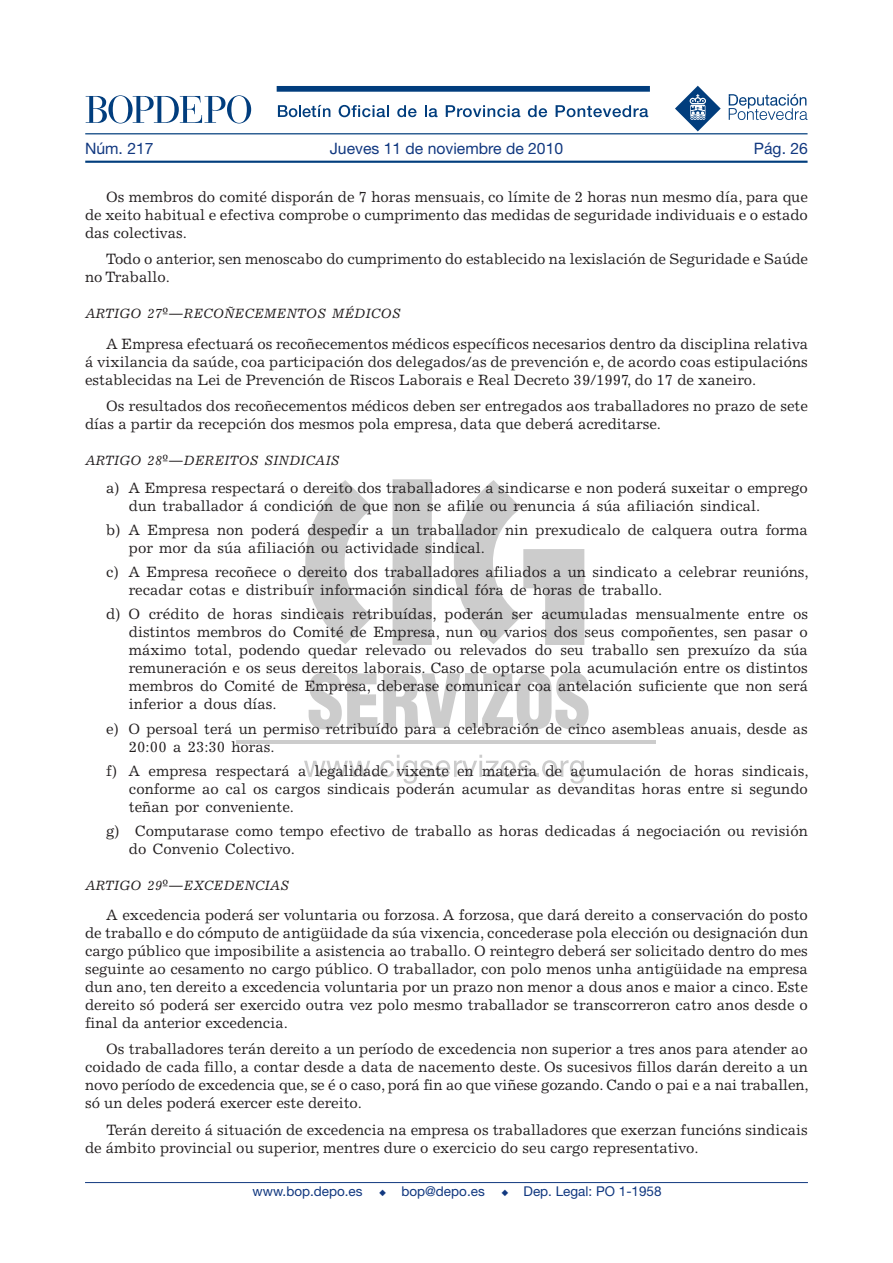
<style>
.page{position:relative;width:893px;height:1263px;background:#fff}
.page>*{position:absolute;margin:0;border:0;box-sizing:border-box;transform-origin:0 0}
.t1{font:15.75px "Helvetica Neue LT Std";color:#113880}
.t2{font:15px/18px "Excelsior LT Std";color:#231f20}
.t3{font:italic 13.5px "Excelsior LT Std";color:#231f20}
.t4{font:13.5px "Helvetica Neue LT Std";color:#113880}
.s1{font-family:"Cambria";font-style:normal;font-size:15px}
</style>
<div class="page">
<svg style="left:305px;top:479px;width:279px;height:166px"></svg>
<hr style="left:236px;top:740px;width:420px;height:4px;background:#ccc">
<svg style="left:304px;top:755px;width:280px;height:29px"></svg>
<svg style="left:309px;top:672px;width:68px;height:57px"></svg>
<svg style="left:383px;top:673px;width:77px;height:55px"></svg>
<div style="left:465px;top:673px;width:13px;height:55px;background:#ccc"></div>
<svg style="left:482px;top:672px;width:107px;height:57px"></svg>
<hr style="left:85px;top:1182px;width:723px;height:1px;background:#113880">
<svg style="left:278px;top:105px;width:52px;height:12px"></svg>
<svg style="left:339px;top:105px;width:50px;height:12px"></svg>
<svg style="left:397px;top:105px;width:20px;height:12px"></svg>
<svg style="left:425px;top:105px;width:13px;height:12px"></svg>
<svg style="left:446px;top:105px;width:74px;height:12px"></svg>
<svg style="left:528px;top:105px;width:19px;height:12px"></svg>
<svg style="left:556px;top:105px;width:92px;height:12px"></svg>
<hr style="left:85px;top:133px;width:722px;height:1px;background:#013d7d">
<svg style="left:86px;top:95px;width:165px;height:28px"></svg>
<hr style="left:85px;top:161px;width:722px;height:2px;background:#013d7d">
<svg style="left:675px;top:86px;width:46px;height:45px"></svg>
<svg style="left:729px;top:94px;width:78px;height:26px"></svg>
<div style="left:277px;top:86px;width:373px;height:6px;background:#013d7d"></div>
<p class="t1" style="left:85px;top:143px;width:70px">Núm. 217</p>
<p class="t1" style="left:330px;top:143px;width:235px">Jueves 11 de noviembre de 2010</p>
<p class="t1" style="left:754px;top:143px;width:55px">Pág. 26</p>
<p class="t2" style="left:85px;top:189px;width:724px;text-align:justify;text-indent:21px">Os membros do comité disporán de 7 horas mensuais, co límite de 2 horas nun mesmo día, para que de xeito habitual e efectiva comprobe o cumprimento das medidas de seguridade individuais e o estado das colectivas.</p>
<p class="t2" style="left:85px;top:252px;width:724px;text-indent:21px">Todo o anterior, sen menoscabo do cumprimento do establecido na lexislación de Seguridade e Saúde no Traballo.</p>
<p class="t3" style="left:85px;top:309px;width:317px">ARTIGO 27<span class="s1">º—</span>RECOÑECEMENTOS MÉDICOS</p>
<p class="t2" style="left:85px;top:336px;width:725px;text-align:justify;text-indent:21px">A Empresa efectuará os recoñecementos médicos específicos necesarios dentro da disciplina relativa á vixilancia da saúde, coa participación dos delegados/as de prevención e, de acordo coas estipulacións establecidas na Lei de Prevención de Riscos Laborais e Real Decreto 39/1997, do 17 de xaneiro.</p>
<p class="t2" style="left:85px;top:398px;width:724px;text-indent:21px">Os resultados dos recoñecementos médicos deben ser entregados aos traballadores no prazo de sete días a partir da recepción dos mesmos pola empresa, data que deberá acreditarse.</p>
<p class="t3" style="left:85px;top:455px;width:256px">ARTIGO 28<span class="s1">º—</span>DEREITOS SINDICAIS</p>
<p class="t2" style="left:129px;top:480px;width:681px;text-indent:-23px">a) A Empresa respectará o dereito dos traballadores a sindicarse e non poderá suxeitar o emprego dun traballador á condición de que non se afilie ou renuncia á súa afiliación sindical.</p>
<p class="t2" style="left:129px;top:523px;width:681px;text-indent:-23px">b) A Empresa non poderá despedir a un traballador nin prexudicalo de calquera outra forma por mor da súa afiliación ou actividade sindical.</p>
<p class="t2" style="left:129px;top:565px;width:681px;text-indent:-23px">c) A Empresa recoñece o dereito dos traballadores afiliados a un sindicato a celebrar reunións, recadar cotas e distribuír información sindical fóra de horas de traballo.</p>
<p class="t2" style="left:129px;top:607px;width:681px;text-align:justify;text-indent:-23px">d) O crédito de horas sindicais retribuídas, poderán ser acumuladas mensualmente entre os distintos membros do Comité de Empresa, nun ou varios dos seus compoñentes, sen pasar o máximo total, podendo quedar relevado ou relevados do seu traballo sen prexuízo da súa remuneración e os seus dereitos laborais. Caso de optarse pola acumulación entre os distintos membros do Comité de Empresa, deberase comunicar coa antelación suficiente que non será inferior a dous días.</p>
<p class="t2" style="left:129px;top:721px;width:680px;text-indent:-23px">e) O persoal terá un permiso retribuído para a celebración de cinco asembleas anuais, desde as<br>20:00 a 23:30 horas.</p>
<p class="t2" style="left:129px;top:763px;width:681px;text-align:justify;text-indent:-23px">f) A empresa respectará a legalidade vixente en materia de acumulación de horas sindicais, conforme ao cal os cargos sindicais poderán acumular as devanditas horas entre si segundo teñan por conveniente.</p>
<p class="t2" style="left:129px;top:823px;width:680px;text-indent:-23px">g) Computarase como tempo efectivo de traballo as horas dedicadas á negociación ou revisión do Convenio Colectivo.</p>
<p class="t3" style="left:85px;top:880px;width:206px">ARTIGO 29<span class="s1">º—</span>EXCEDENCIAS</p>
<p class="t2" style="left:85px;top:907px;width:725px;text-align:justify;text-indent:21px">A excedencia poderá ser voluntaria ou forzosa. A forzosa, que dará dereito a conservación do posto de traballo e do cómputo de antigüidade da súa vixencia, concederase pola elección ou designación dun cargo público que imposibilite a asistencia ao traballo. O reintegro deberá ser solicitado dentro do mes seguinte ao cesamento no cargo público. O traballador, con polo menos unha antigüidade na empresa dun ano, ten dereito a excedencia voluntaria por un prazo non menor a dous anos e maior a cinco. Este dereito só poderá ser exercido outra vez polo mesmo traballador se transcorreron catro anos desde o final da anterior excedencia.</p>
<p class="t2" style="left:85px;top:1041px;width:725px;text-align:justify;text-indent:21px">Os traballadores terán dereito a un período de excedencia non superior a tres anos para atender ao coidado de cada fillo, a contar desde a data de nacemento deste. Os sucesivos fillos darán dereito a un novo período de excedencia que, se é o caso, porá fin ao que viñese gozando. Cando o pai e a nai traballen, só un deles poderá exercer este dereito.</p>
<p class="t2" style="left:85px;top:1122px;width:724px;text-indent:21px">Terán dereito á situación de excedencia na empresa os traballadores que exerzan funcións sindicais de ámbito provincial ou superior, mentres dure o exercicio do seu cargo representativo.</p>
<p class="t4" style="left:253px;top:1186px;width:410px">www.bop.depo.es ◆ bop@depo.es ◆ Dep. Legal: PO 1-1958</p>
</div>
